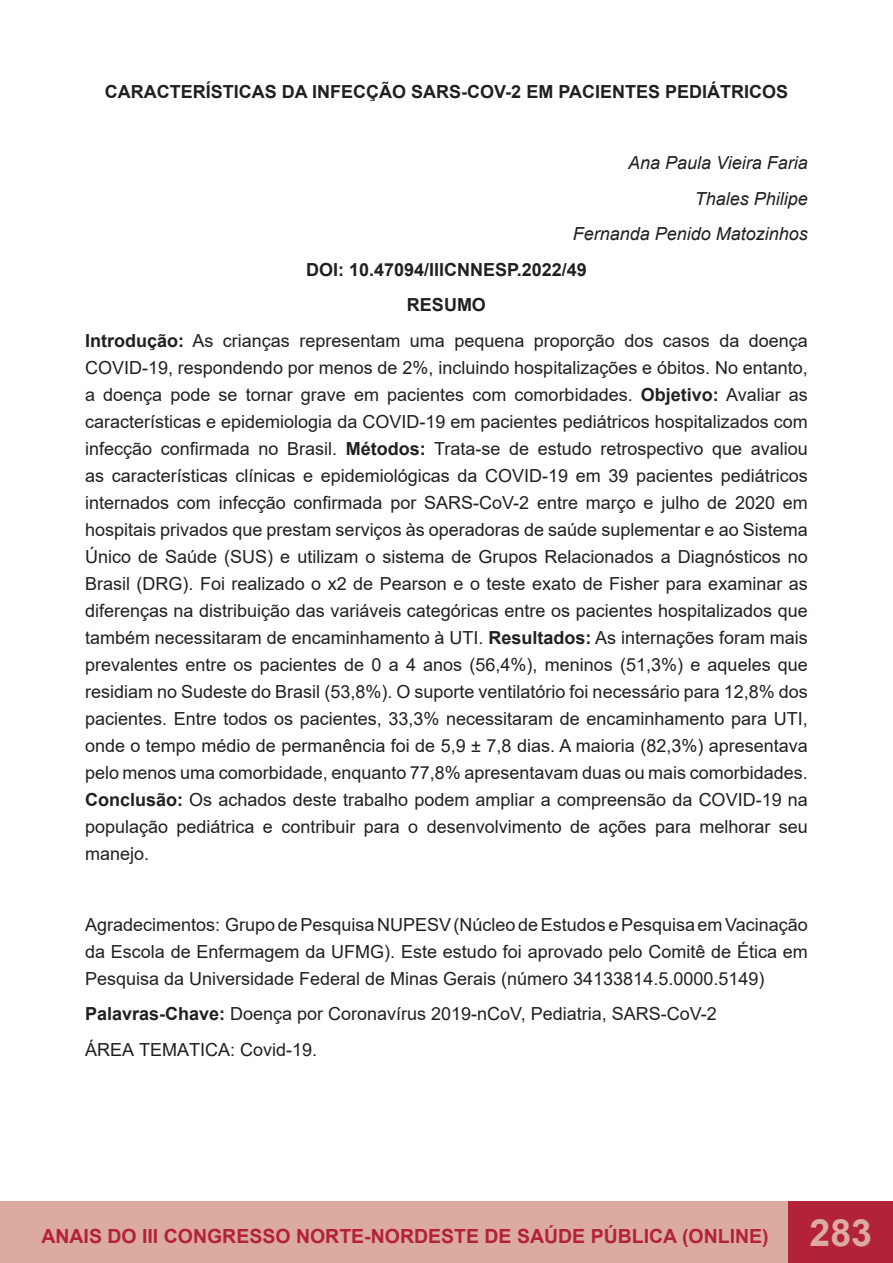
<style>
.page{position:relative;width:893px;height:1263px;background:#fff}
.page>*{position:absolute;margin:0;border:0;box-sizing:border-box;transform-origin:0 0}
.t1{font:700 19.5px "Arial";color:#b22238}
.t2{font:18px/27px "Arial";color:#231f20;text-align:justify}
.t3{font:700 18px "Arial";color:#231f20}
.t4{font:italic 18px "Arial";color:#231f20}
.s1{font-weight:700}
.s2{font-size:37.5px;color:#dcaba0}
</style>
<div class="page">
<div style="left:0;top:1201px;width:810px;height:62px;background:#dcaba0"></div>
<div style="left:789px;top:1201px;width:104px;height:62px;background:#b22238"></div>
<p class="t3" style="left:105px;top:79px;width:685px">CARACTERÍSTICAS DA INFECÇÃO SARS-COV-2 EM PACIENTES PEDIÁTRICOS</p>
<p class="t4" style="left:628px;top:151px;width:181px">Ana Paula Vieira Faria</p>
<p class="t4" style="left:695px;top:187px;width:115px">Thales Philipe</p>
<p class="t4" style="left:573px;top:222px;width:237px">Fernanda Penido Matozinhos</p>
<p class="t3" style="left:306px;top:257px;width:282px">DOI: 10.47094/IIICNNESP.2022/49</p>
<p class="t3" style="left:407px;top:292px;width:81px">RESUMO</p>
<p class="t2" style="left:85px;top:327px;width:724px"><span class="s1">Introdução:</span> As crianças representam uma pequena proporção dos casos da doença COVID-19, respondendo por menos de 2%, incluindo hospitalizações e óbitos. No entanto, a doença pode se tornar grave em pacientes com comorbidades. <span class="s1">Objetivo:</span> Avaliar as características e epidemiologia da COVID-19 em pacientes pediátricos hospitalizados com infecção confirmada no Brasil. <span class="s1">Métodos:</span> Trata-se de estudo retrospectivo que avaliou as características clínicas e epidemiológicas da COVID-19 em 39 pacientes pediátricos internados com infecção confirmada por SARS-CoV-2 entre março e julho de 2020 em hospitais privados que prestam serviços às operadoras de saúde suplementar e ao Sistema Único de Saúde (SUS) e utilizam o sistema de Grupos Relacionados a Diagnósticos no Brasil (DRG). Foi realizado o x2 de Pearson e o teste exato de Fisher para examinar as diferenças na distribuição das variáveis categóricas entre os pacientes hospitalizados que também necessitaram de encaminhamento à UTI. <span class="s1">Resultados:</span> As internações foram mais prevalentes entre os pacientes de 0 a 4 anos (56,4%), meninos (51,3%) e aqueles que residiam no Sudeste do Brasil (53,8%). O suporte ventilatório foi necessário para 12,8% dos pacientes. Entre todos os pacientes, 33,3% necessitaram de encaminhamento para UTI, onde o tempo médio de permanência foi de 5,9 ± 7,8 dias. A maioria (82,3%) apresentava pelo menos uma comorbidade, enquanto 77,8% apresentavam duas ou mais comorbidades.<br><span class="s1">Conclusão:</span> Os achados deste trabalho podem ampliar a compreensão da COVID-19 na população pediátrica e contribuir para o desenvolvimento de ações para melhorar seu manejo.</p>
<p class="t2" style="left:85px;top:911px;width:724px">Agradecimentos: Grupo de Pesquisa NUPESV (Núcleo de Estudos e Pesquisa em Vacinação da Escola de Enfermagem da UFMG). Este estudo foi aprovado pelo Comitê de Ética em Pesquisa da Universidade Federal de Minas Gerais (número 34133814.5.0000.5149)</p>
<p class="t2" style="left:85px;top:1000px;width:633px"><span class="s1">Palavras-Chave:</span> Doença por Coronavírus 2019-nCoV, Pediatria, SARS-CoV-2</p>
<p class="t2" style="left:85px;top:1036px;width:234px">ÁREA TEMATICA: Covid-19.</p>
<p class="t1" style="left:41px;top:1222px;width:832px">ANAIS DO III CONGRESSO NORTE-NORDESTE DE SAÚDE PÚBLICA (ONLINE) <span class="s2">283</span></p>
</div>
